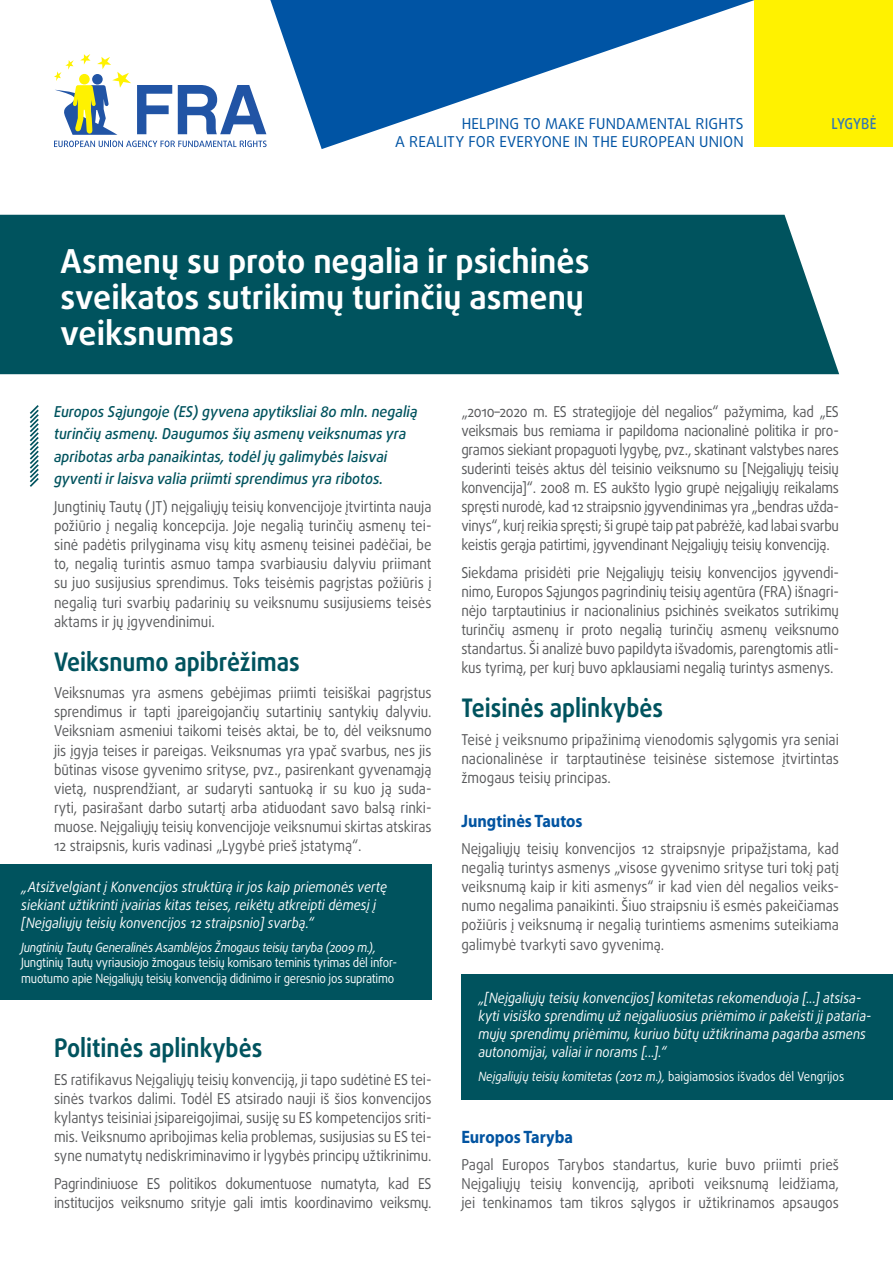
<style>
.page{position:relative;width:893px;height:1263px;background:#fff}
.page>*{position:absolute;margin:0;border:0;box-sizing:border-box;transform-origin:0 0}
.t1{font:700 33px/36px "Daxline Pro";color:#fff}
.t2{font:700 25.5px "Daxline Pro";color:#00535e;scale:.9 1}
.t3{font:700 18px "Myriad Pro";color:#0254a1;scale:.9 1}
.t4{font:15px/19px "Daxline Pro";letter-spacing:-.005em;color:#58595b;text-align:justify;scale:.9 1}
.t5{font:italic 500 15px/22.5px "Daxline Pro";color:#00535e;scale:.94 1}
.t6{font:15px "Daxline Pro";letter-spacing:.01em;color:#0054a4}
.t7{font:500 15px "Daxline Pro";letter-spacing:-.005em;color:#3377b6;scale:.9 1}
.t8{font:italic 14.25px/18px "Daxline Pro";color:#fff;scale:.9 1}
.t9{font:12.75px/15.3px "Daxline Pro";letter-spacing:-.02em;color:#fff;scale:.9 1}
.t10{font:italic 12.75px "Daxline Pro";color:#fff;scale:.9 1}
.t11{font:italic 12.75px "Daxline Pro";letter-spacing:-.02em;color:#fff;scale:.9 1}
.s1{font-style:normal}
</style>
<div class="page">
<div style="left:0;top:215px;width:839px;height:159px;background:#00535e"></div>
<svg style="left:137px;top:85px;width:35px;height:49px"></svg>
<svg style="left:178px;top:85px;width:88px;height:49px"></svg>
<svg style="left:54px;top:54px;width:77px;height:81px"></svg>
<svg style="left:54px;top:141px;width:213px;height:6px"></svg>
<svg style="left:270px;top:0;width:485px;height:149px"></svg>
<div style="left:755px;top:0;width:138px;height:146px;background:#fff200"></div>
<svg style="left:29px;top:405px;width:10px;height:82px"></svg>
<div style="left:0;top:864px;width:432px;height:135px;background:#00535e"></div>
<div style="left:461px;top:974px;width:432px;height:125px;background:#00535e"></div>
<p class="t6" style="left:462px;top:113px;width:197px">Helping to make fundamental</p>
<p class="t6" style="left:695px;top:113px;width:32px">rights</p>
<p class="t6" style="left:395px;top:131px;width:24px">a real</p>
<p class="t6" style="left:443px;top:131px;width:65px">ity for ever</p>
<p class="t6" style="left:533px;top:131px;width:69px">yone in the</p>
<p class="t6" style="left:622px;top:131px;width:47px">European</p>
<p class="t6" style="left:699px;top:131px;width:44px">Union</p>
<h1 class="t1" style="left:61px;top:244px;width:530px">Asmenų su proto negalia ir psichinės sveikatos sutrikimų turinčių asmenų veiksnumas</h1>
<p class="t7" style="left:831px;top:113px;width:51px">LYGYBĖ</p>
<p class="t5" style="left:54px;top:400px;width:388px">Europos Sąjungoje (ES) gyvena apytiksliai 80 mln. negalią turinčių asmenų. Daugumos šių asmenų veiksnumas yra apribotas arba panaikintas, todėl jų galimybės laisvai gyventi ir laisva valia priimti sprendimus yra ribotos.</p>
<p class="t4" style="left:54px;top:497px;width:421px">Jungtinių Tautų ( JT) neįgaliųjų teisių konvencijoje įtvirtinta nauja požiūrio į negalią koncepcija. Joje negalią turinčių asmenų tei&shy;sinė padėtis prilyginama visų kitų asmenų teisinei padėčiai, be to, negalią turintis asmuo tampa svarbiausiu dalyviu priimant su juo susijusius sprendimus. Toks teisėmis pagrįstas požiūris į negalią turi svarbių padarinių su veiksnumu susijusiems teisės aktams ir jų įgyvendinimui.</p>
<h2 class="t2" style="left:54px;top:645px;width:275px">Veiksnumo apibrėžimas</h2>
<p class="t4" style="left:54px;top:683px;width:421px">Veiksnumas yra asmens gebėjimas priimti teisiškai pagrįstus sprendimus ir tapti įpareigojančių sutartinių santykių dalyviu.<br>Veiksniam asmeniui taikomi teisės aktai, be to, dėl veiksnumo jis įgyja teises ir pareigas. Veiksnumas yra ypač svarbus, nes jis būtinas visose gyvenimo srityse, pvz., pasirenkant gyvenamąją vietą, nusprendžiant, ar sudaryti santuoką ir su kuo ją suda&shy;ryti, pasirašant darbo sutartį arba atiduodant savo balsą rinki&shy;muose. Neįgaliųjų teisių konvencijoje veiksnumui skirtas atskiras 12 straipsnis, kuris vadinasi „Lygybė prieš įstatymą“.</p>
<p class="t8" style="left:21px;top:878px;width:408px">„Atsižvelgiant į Konvencijos struktūrą ir jos kaip priemonės vertę siekiant užtikrinti įvairias kitas teises, reikėtų atkreipti dėmesį į [Neįgaliųjų teisių konvencijos 12 straipsnio] svarbą.“</p>
<p class="t11" style="left:21px;top:939px;width:396px">Jungtinių Tautų Generalinės Asamblėjos Žmogaus teisių taryba (2009 m.),</p>
<p class="t9" style="left:21px;top:955px;width:419px">Jungtinių Tautų vyriausiojo žmogaus teisių komisaro teminis tyrimas dėl infor&shy;muotumo apie Neįgaliųjų teisių konvenciją didinimo ir geresnio jos supratimo</p>
<h2 class="t2" style="left:54px;top:1031px;width:233px">Politinės aplinkybės</h2>
<p class="t4" style="left:54px;top:1070px;width:421px">ES ratifikavus Neįgaliųjų teisių konvenciją, ji tapo sudėtinė ES tei&shy;sinės tvarkos dalimi. Todėl ES atsirado nauji iš šios konvencijos kylantys teisiniai įsipareigojimai, susiję su ES kompetencijos sriti&shy;mis. Veiksnumo apribojimas kelia problemas, susijusias su ES tei&shy;syne numatytų nediskriminavimo ir lygybės principų užtikrinimu.</p>
<p class="t4" style="left:54px;top:1174px;width:421px">Pagrindiniuose ES politikos dokumentuose numatyta, kad ES institucijos veiksnumo srityje gali imtis koordinavimo veiksmų.</p>
<p class="t4" style="left:461px;top:402px;width:421px">„2010–2020 m. ES strategijoje dėl negalios“ pažymima, kad „ES veiksmais bus remiama ir papildoma nacionalinė politika ir pro&shy;gramos siekiant propaguoti lygybę, pvz., skatinant valstybes nares suderinti teisės aktus dėl teisinio veiksnumo su [Neįgaliųjų teisių konvencija]“. 2008 m. ES aukšto lygio grupė neįgaliųjų reikalams spręsti nurodė, kad 12 straipsnio įgyvendinimas yra „bendras užda&shy;vinys“, kurį reikia spręsti; ši grupė taip pat pabrėžė, kad labai svarbu keistis gerąja patirtimi, įgyvendinant Neįgaliųjų teisių konvenciją.</p>
<p class="t4" style="left:461px;top:563px;width:421px">Siekdama prisidėti prie Neįgaliųjų teisių konvencijos įgyvendi&shy;nimo, Europos Sąjungos pagrindinių teisių agentūra (FRA) išnagri&shy;nėjo tarptautinius ir nacionalinius psichinės sveikatos sutrikimų turinčių asmenų ir proto negalią turinčių asmenų veiksnumo standartus. Ši analizė buvo papildyta išvadomis, parengtomis atli&shy;kus tyrimą, per kurį buvo apklausiami negalią turintys asmenys.</p>
<h2 class="t2" style="left:461px;top:691px;width:226px">Teisinės aplinkybės</h2>
<p class="t4" style="left:461px;top:730px;width:421px">Teisė į veiksnumo pripažinimą vienodomis sąlygomis yra seniai nacionalinėse ir tarptautinėse teisinėse sistemose įtvirtintas žmogaus teisių principas.</p>
<p class="t3" style="left:461px;top:809px;width:136px">Jungtinės Tautos</p>
<p class="t4" style="left:461px;top:839px;width:421px">Neįgaliųjų teisių konvencijos 12 straipsnyje pripažįstama, kad negalią turintys asmenys „visose gyvenimo srityse turi tokį patį veiksnumą kaip ir kiti asmenys“ ir kad vien dėl negalios veiks&shy;numo negalima panaikinti. Šiuo straipsniu iš esmės pakeičiamas požiūris į veiksnumą ir negalią turintiems asmenims suteikiama galimybė tvarkyti savo gyvenimą.</p>
<p class="t8" style="left:478px;top:989px;width:438px">„[Neįgaliųjų teisių konvencijos] komitetas rekomenduoja [...] atsisa&shy;kyti visiško sprendimų už neįgaliuosius priėmimo ir pakeisti jį pataria&shy;mųjų sprendimų priėmimu, kuriuo būtų užtikrinama pagarba asmens autonomijai, valiai ir norams [...].“</p>
<p class="t10" style="left:478px;top:1068px;width:408px">Neįgaliųjų teisių komitetas (2012 m.), <span class="s1">baigiamosios išvados dėl Vengrijos</span></p>
<p class="t3" style="left:461px;top:1125px;width:125px">Europos Taryba</p>
<p class="t4" style="left:461px;top:1155px;width:421px">Pagal Europos Tarybos standartus, kurie buvo priimti prieš Neįgaliųjų teisių konvenciją, apriboti veiksnumą leidžiama, jei tenkinamos tam tikros sąlygos ir užtikrinamos apsaugos</p>
</div>
